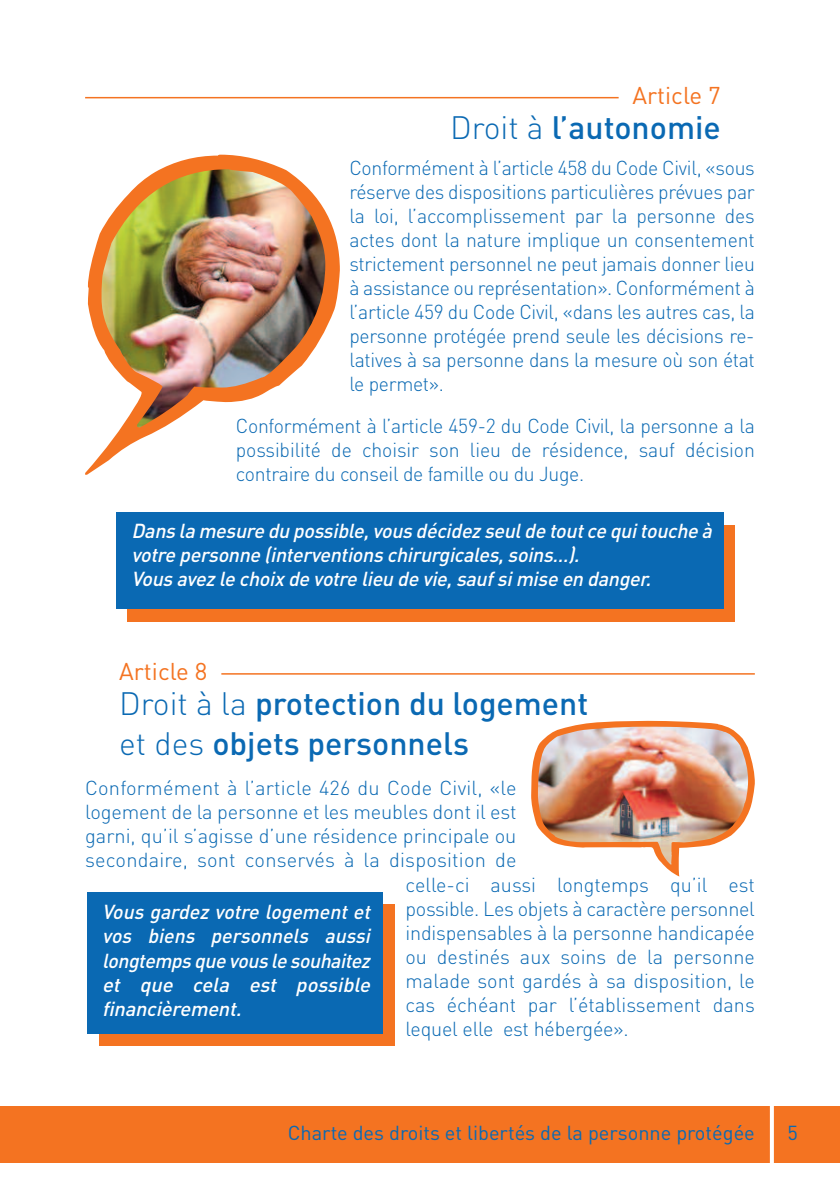
<style>
.page{position:relative;width:840px;height:1191px;background:#fff}
.page>*{position:absolute;margin:0;border:0;box-sizing:border-box;transform-origin:0 0}
.t1{font:500 32px/39.2px "DIN";color:#0a69b3}
.t2{font:24px "DIN";color:#f47321}
.t3{font:300 20px/24px "DIN";letter-spacing:-.01em;color:#0a69b3;text-align:justify}
.t4{font:italic 500 20px/24px "DIN";letter-spacing:-.025em;color:#fff}
.t5{font:20px "DIN";color:#0a69b3}
.s1{font-weight:300}
</style>
<div class="page">
<div style="left:0;top:1106px;width:839px;height:56px;background:#f47321"></div>
<svg style="left:769px;top:1106px;width:4px;height:57px"></svg>
<hr style="left:85px;top:97px;width:533px;height:1px;background:#f47321">
<div style="left:127px;top:525px;width:607px;height:96px;background:#f47321"></div>
<div style="left:116px;top:512px;width:607px;height:97px;background:#0a69b3"></div>
<hr style="left:221px;top:673px;width:533px;height:1px;background:#f47321">
<svg style="left:531px;top:720px;width:223px;height:156px"></svg>
<img style="left:537px;top:726px;width:210px;height:138px">
<div style="left:99px;top:904px;width:295px;height:142px;background:#f47321"></div>
<div style="left:88px;top:892px;width:295px;height:141px;background:#0a69b3"></div>
<svg style="left:85px;top:155px;width:254px;height:320px"></svg>
<img style="left:101px;top:169px;width:224px;height:258px">
<p class="t2" style="left:632px;top:81px;width:90px">Article 7</p>
<h1 class="t1" style="left:450px;top:108px;width:272px"><span class="s1">Droit à</span> l’autonomie</h1>
<p class="t3" style="left:349px;top:156px;width:406px">Conformément à l’article 458 du Code Civil, «sous réserve des dispositions particulières prévues par la loi, l’accomplissement par la personne des actes dont la nature implique un consentement strictement personnel ne peut jamais donner lieu à assistance ou représentation». Conformément à l’article 459 du Code Civil, «dans les autres cas, la personne protégée prend seule les décisions re&shy;latives à sa personne dans la mesure où son état le permet».</p>
<p class="t3" style="left:236px;top:414px;width:520px">Conformément à l’article 459-2 du Code Civil, la personne a la possibilité de choisir son lieu de résidence, sauf décision contraire du conseil de famille ou du Juge.</p>
<p class="t4" style="left:131px;top:519px;width:585px">Dans la mesure du possible, vous décidez seul de tout ce qui touche à votre personne (interventions chirurgicales, soins…).<br>Vous avez le choix de votre lieu de vie, sauf si mise en danger.</p>
<p class="t2" style="left:119px;top:657px;width:90px">Article 8</p>
<h1 class="t1" style="left:119px;top:684px;width:470px"><span class="s1">Droit à la</span> protection du logement <span class="s1">et des</span> objets personnels</h1>
<p class="t3" style="left:85px;top:776px;width:432px">Conformément à l’article 426 du Code Civil, «le logement de la personne et les meubles dont il est garni, qu’il s’agisse d’une résidence principale ou secondaire, sont conservés à la disposition de</p>
<p class="t4" style="left:102px;top:900px;width:273px;text-align:justify">Vous gardez votre logement et vos biens personnels aussi longtemps que vous le souhaitez et que cela est possible financièrement.</p>
<p class="t3" style="left:405px;top:872px;width:350px">celle-ci aussi longtemps qu’il est possible. Les objets à caractère personnel indispensables à la personne handicapée ou destinés aux soins de la personne malade sont gardés à sa disposition, le cas échéant par l’établissement dans lequel elle est hébergée».</p>
<p class="t5" style="left:287px;top:1121px;width:468px">Charte des droits et libertés de la personne protégée</p>
<p class="t5" style="left:786px;top:1121px;width:12px">5</p>
</div>
